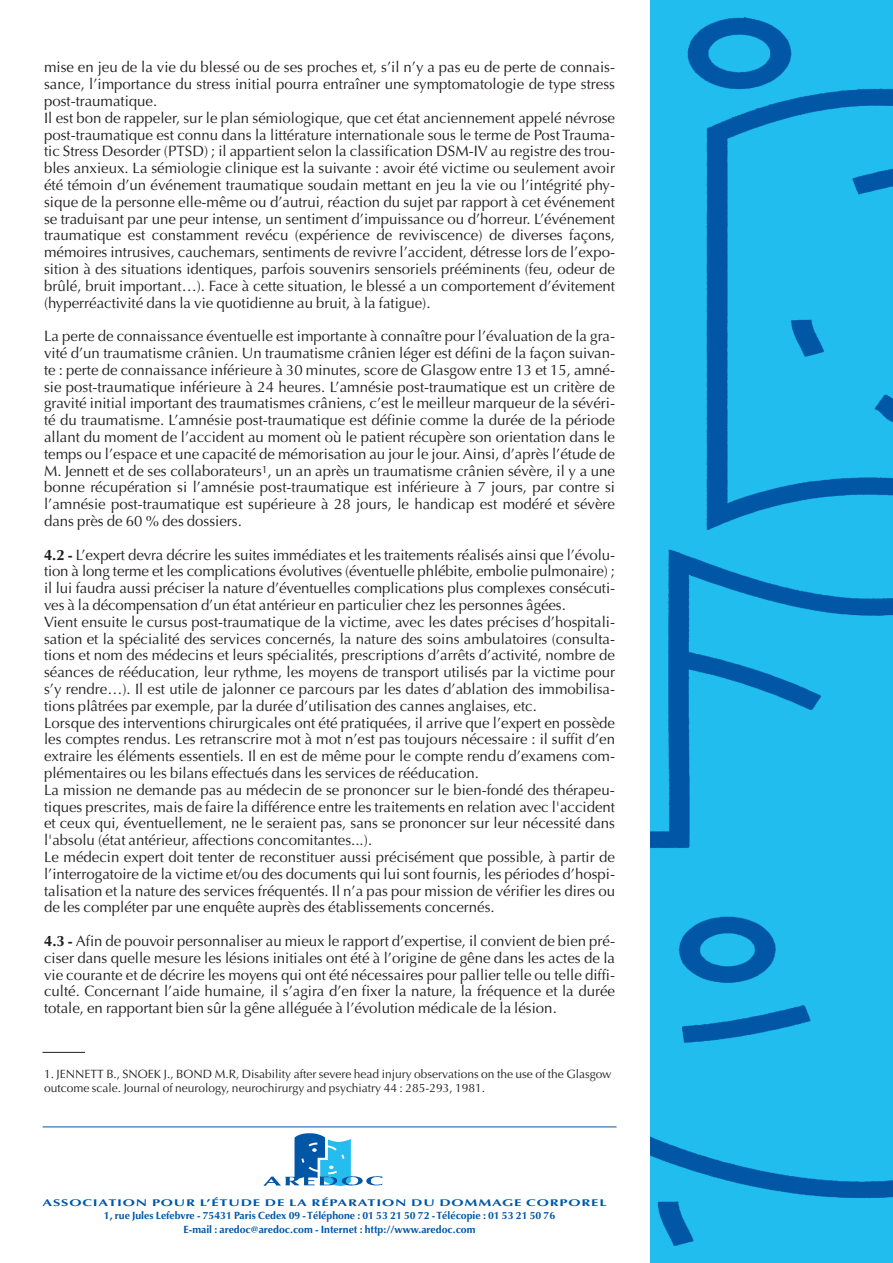
<style>
.page{position:relative;width:893px;height:1263px;background:#fff}
.page>*{position:absolute;margin:0;border:0;box-sizing:border-box;transform-origin:0 0}
.t1{font:15px/16.8px "Optima";color:#231f20}
.t2{font:12px/14.7px "Optima";color:#231f20}
.t3{font:700 10.5px/13.5px "Optima";color:#0157a5;text-align:center}
.t4{font:700 9.75px "Optima";letter-spacing:.055em;color:#0157a5;scale:1.5 1}
.s1{font-weight:700}
</style>
<div class="page">
<img style="left:651px;top:0;width:242px;height:1263px">
<img style="left:263px;top:1133px;width:120px;height:53px">
<hr style="left:43px;top:1126px;width:574px;height:1px;background:#0157a5">
<hr style="left:43px;top:1052px;width:42px;height:1px;background:#231f20">
<p class="t1" style="left:44px;top:60px;width:573px">mise en jeu de la vie du blessé ou de ses proches et, s’il n’y a pas eu de perte de connais&shy;sance, l’importance du stress initial pourra entraîner une symptomatologie de type stress post-traumatique.<br>Il est bon de rappeler, sur le plan sémiologique, que cet état anciennement appelé névrose post-traumatique est connu dans la littérature internationale sous le terme de Post Trauma&shy;tic Stress Desorder (PTSD) ; il appartient selon la classification DSM-IV au registre des trou&shy;bles anxieux. La sémiologie clinique est la suivante : avoir été victime ou seulement avoir été témoin d’un événement traumatique soudain mettant en jeu la vie ou l’intégrité phy&shy;sique de la personne elle-même ou d’autrui, réaction du sujet par rapport à cet événement se traduisant par une peur intense, un sentiment d’impuissance ou d’horreur. L’événement traumatique est constamment revécu (expérience de reviviscence) de diverses façons, mémoires intrusives, cauchemars, sentiments de revivre l’accident, détresse lors de l’expo&shy;sition à des situations identiques, parfois souvenirs sensoriels prééminents (feu, odeur de brûlé, bruit important…). Face à cette situation, le blessé a un comportement d’évitement (hyperréactivité dans la vie quotidienne au bruit, à la fatigue).</p>
<p class="t1" style="left:44px;top:329px;width:573px;text-align:justify">La perte de connaissance éventuelle est importante à connaître pour l’évaluation de la gra&shy;vité d’un traumatisme crânien. Un traumatisme crânien léger est défini de la façon suivan&shy;te : perte de connaissance inférieure à 30 minutes, score de Glasgow entre 13 et 15, amné&shy;sie post-traumatique inférieure à 24 heures. L’amnésie post-traumatique est un critère de gravité initial important des traumatismes crâniens, c’est le meilleur marqueur de la sévéri&shy;té du traumatisme. L’amnésie post-traumatique est définie comme la durée de la période allant du moment de l’accident au moment où le patient récupère son orientation dans le temps ou l’espace et une capacité de mémorisation au jour le jour. Ainsi, d’après l’étude de M. Jennett et de ses collaborateurs<sup>1</sup>, un an après un traumatisme crânien sévère, il y a une bonne récupération si l’amnésie post-traumatique est inférieure à 7 jours, par contre si l’amnésie post-traumatique est supérieure à 28 jours, le handicap est modéré et sévère dans près de 60 % des dossiers.</p>
<p class="t1" style="left:44px;top:547px;width:573px"><span class="s1">4.2 -</span> L’expert devra décrire les suites immédiates et les traitements réalisés ainsi que l’évolu&shy;tion à long terme et les complications évolutives (éventuelle phlébite, embolie pulmonaire) ; il lui faudra aussi préciser la nature d’éventuelles complications plus complexes consécuti&shy;ves à la décompensation d’un état antérieur en particulier chez les personnes âgées.<br>Vient ensuite le cursus post-traumatique de la victime, avec les dates précises d’hospitali&shy;sation et la spécialité des services concernés, la nature des soins ambulatoires (consulta&shy;tions et nom des médecins et leurs spécialités, prescriptions d’arrêts d’activité, nombre de séances de rééducation, leur rythme, les moyens de transport utilisés par la victime pour s’y rendre…). Il est utile de jalonner ce parcours par les dates d’ablation des immobilisa&shy;tions plâtrées par exemple, par la durée d’utilisation des cannes anglaises, etc.<br>Lorsque des interventions chirurgicales ont été pratiquées, il arrive que l’expert en possède les comptes rendus. Les retranscrire mot à mot n’est pas toujours nécessaire : il suffit d’en extraire les éléments essentiels. Il en est de même pour le compte rendu d’examens com&shy;plémentaires ou les bilans effectués dans les services de rééducation.<br>La mission ne demande pas au médecin de se prononcer sur le bien-fondé des thérapeu&shy;tiques prescrites, mais de faire la différence entre les traitements en relation avec l'accident et ceux qui, éventuellement, ne le seraient pas, sans se prononcer sur leur nécessité dans l'absolu (état antérieur, affections concomitantes...).<br>Le médecin expert doit tenter de reconstituer aussi précisément que possible, à partir de l’interrogatoire de la victime et/ou des documents qui lui sont fournis, les périodes d’hospi&shy;talisation et la nature des services fréquentés. Il n’a pas pour mission de vérifier les dires ou de les compléter par une enquête auprès des établissements concernés.</p>
<p class="t1" style="left:44px;top:934px;width:573px;text-align:justify"><span class="s1">4.3 -</span> Afin de pouvoir personnaliser au mieux le rapport d’expertise, il convient de bien pré&shy;ciser dans quelle mesure les lésions initiales ont été à l’origine de gêne dans les actes de la vie courante et de décrire les moyens qui ont été nécessaires pour pallier telle ou telle diffi&shy;culté. Concernant l’aide humaine, il s’agira d’en fixer la nature, la fréquence et la durée totale, en rapportant bien sûr la gêne alléguée à l’évolution médicale de la lésion.</p>
<p class="t2" style="left:44px;top:1067px;width:569px">1. JENNETT B., SNOEK J., BOND M.R, Disability after severe head injury observations on the use of the Glasgow outcome scale. Journal of neurology, neurochirurgy and psychiatry 44 : 285-293, 1981.</p>
<p class="t4" style="left:43px;top:1198px;width:378px">ASSOCIATION POUR L’ÉTUDE DE LA RÉPARATION DU DOMMAGE CORPOREL</p>
<p class="t3" style="left:104px;top:1210px;width:453px">1, rue Jules Lefebvre - 75431 Paris Cedex 09 - Téléphone : 01 53 21 50 72 - Télécopie : 01 53 21 50 76<br>E-mail : aredoc@aredoc.com - Internet : http://www.aredoc.com</p>
</div>
